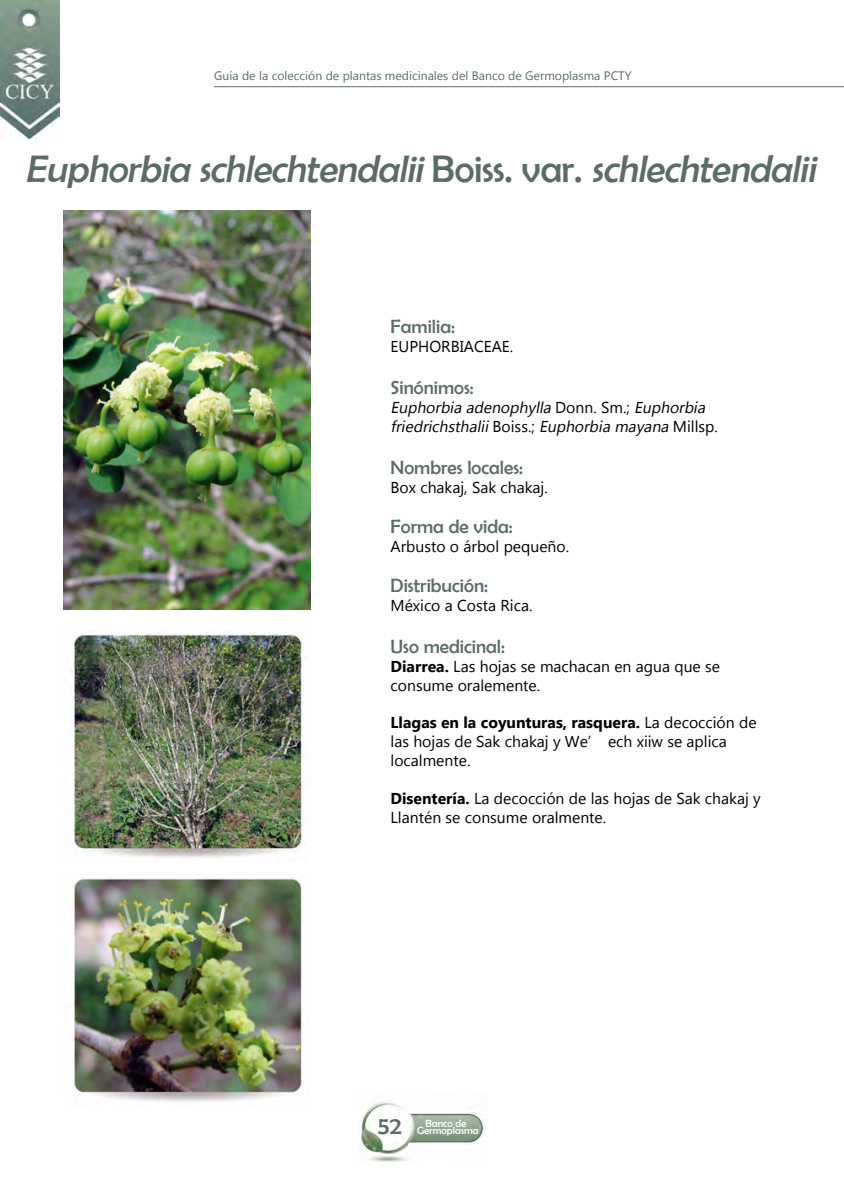
<style>
.page{position:relative;width:844px;height:1191px;background:#fff}
.page>*{position:absolute;margin:0;border:0;box-sizing:border-box;transform-origin:0 0}
.t1{font:italic 38.5px "Berlin Sans FB";color:#5a6c68}
.t2{font:24.5px "Berlin Sans FB";color:#5a6c68}
.t3{font:19.25px "Berlin Sans FB";color:#5a6c68}
.t4{font:15.75px/18.9px "Microsoft Tai Le";color:#000}
.t5{font:italic 15.75px/18.9px "Microsoft Tai Le";color:#000}
.t6{font:12.25px "Microsoft Tai Le";color:#5a6c68}
.t7{font:10.5px "Berlin Sans FB";color:#fff}
.s1{font-style:normal}
.s2{font-weight:700}
</style>
<div class="page">
<img style="left:0;top:0;width:59px;height:139px">
<img style="left:359px;top:1100px;width:126px;height:63px">
<hr style="left:214px;top:86px;width:629px;height:1px;background:#5a6c68">
<img style="left:64px;top:211px;width:246px;height:399px">
<img style="left:70px;top:631px;width:236px;height:231px">
<img style="left:73px;top:877px;width:231px;height:225px">
<p class="t6" style="left:214px;top:69px;width:418px">Guía de la colección de plantas medicinales del Banco de Germoplasma PCTY</p>
<h1 class="t1" style="left:25px;top:148px;width:799px">Euphorbia schlechtendalii<span class="s1">B o i s s . v a r .</span> schlechtendalii</h1>
<p class="t3" style="left:390px;top:316px;width:66px">Familia:</p>
<p class="t4" style="left:390px;top:338px;width:124px">EUPHORBIACEAE.</p>
<p class="t3" style="left:390px;top:377px;width:85px">Sinónimos:</p>
<p class="t5" style="left:390px;top:399px;width:329px">Euphorbia adenophylla <span class="s1">D o n n . S m . ;</span> Euphorbia friedrichsthalii<span class="s1">B o i s s . ;</span> Euphorbia mayana <span class="s1">M i l l s p .</span></p>
<p class="t3" style="left:390px;top:457px;width:134px">Nombres locales:</p>
<p class="t4" style="left:390px;top:479px;width:159px">Box chakaj, Sak chakaj.</p>
<p class="t3" style="left:390px;top:515px;width:124px">Forma de vida:</p>
<p class="t4" style="left:390px;top:538px;width:180px">Arbusto o árbol pequeño.</p>
<p class="t3" style="left:390px;top:574px;width:99px">Distribución:</p>
<p class="t4" style="left:390px;top:596px;width:143px">México a Costa Rica.</p>
<p class="t3" style="left:390px;top:635px;width:116px">Uso medicinal:</p>
<p class="t4" style="left:390px;top:657px;width:331px"><span class="s2">Diarrea.</span> Las hojas se machacan en agua que se consume oralemente.</p>
<p class="t4" style="left:390px;top:714px;width:367px"><span class="s2">Llagas en la coyunturas, rasquera.</span> La decocción de las hojas de Sak chakaj y We’ ech xiiw se aplica localmente.</p>
<p class="t4" style="left:390px;top:790px;width:371px"><span class="s2">Disentería.</span> La decocción de las hojas de Sak chakaj y<br>Llantén se consume oralmente.</p>
<h2 class="t2" style="left:378px;top:1112px;width:25px">52</h2>
<p class="t7" style="left:417px;top:1125px;width:63px">Germoplasma</p>
<p class="t7" style="left:425px;top:1117px;width:42px">Banco de</p>
</div>
